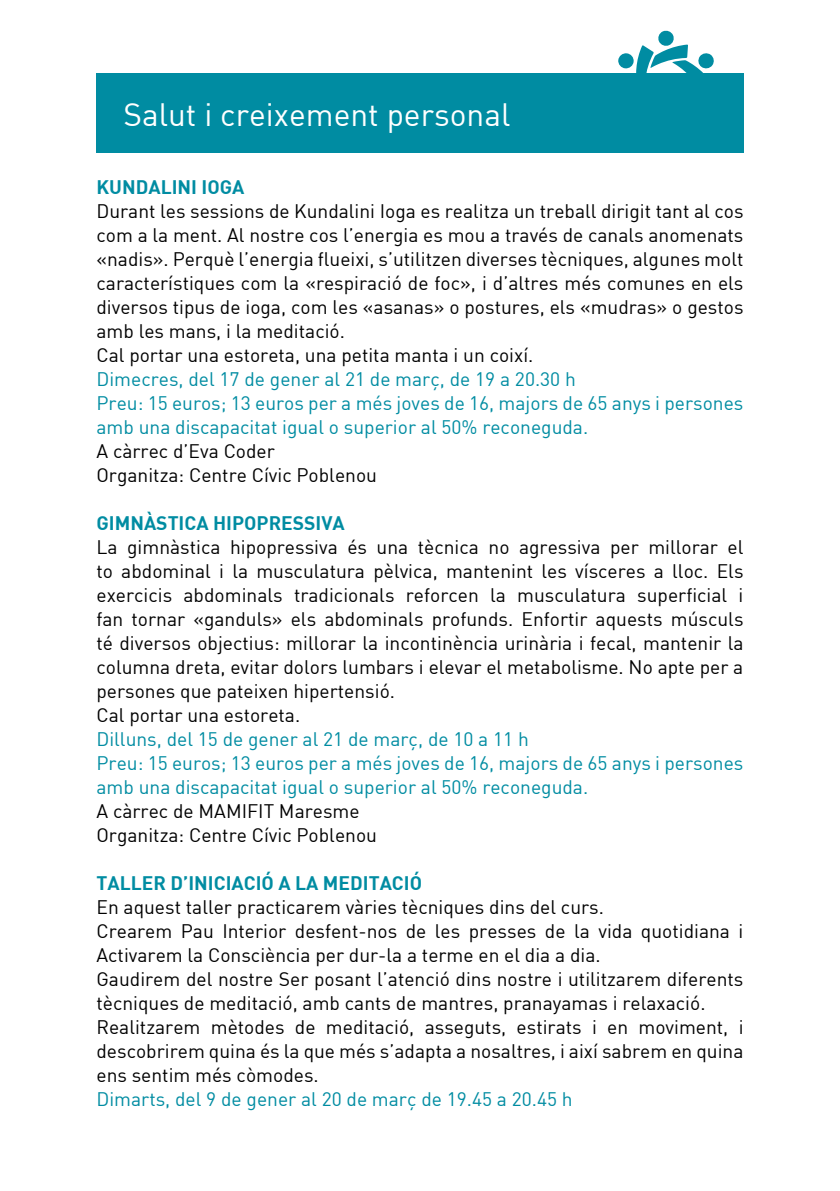
<style>
.page{position:relative;width:840px;height:1191px;background:#fff}
.page>*{position:absolute;margin:0;border:0;box-sizing:border-box;transform-origin:0 0}
.t1{font:31.6px "DIN";color:#fff}
.t2{font:19.2px/24px "DIN";color:#000}
.t3{font:19.2px/24px "DIN";color:#008ca2}
.t4{font:19.2px "DIN Bold";color:#008ca2}
</style>
<div class="page">
<div style="left:96px;top:74px;width:647px;height:79px;background:#008ca2"></div>
<svg style="left:617px;top:30px;width:97px;height:44px"></svg>
<h1 class="t1" style="left:123px;top:95px;width:388px">Salut i creixement personal</h1>
<p class="t4" style="left:96px;top:174px;width:149px">KUNDALINI IOGA</p>
<p class="t2" style="left:96px;top:199px;width:648px">Durant les sessions de Kundalini Ioga es realitza un treball dirigit tant al cos com a la ment. Al nostre cos l’energia es mou a través de canals anomenats «nadis». Perquè l’energia flueixi, s’utilitzen diverses tècniques, algunes molt característiques com la «respiració de foc», i d’altres més comunes en els diversos tipus de ioga, com les «asanas» o postures, els «mudras» o gestos amb les mans, i la meditació.<br>Cal portar una estoreta, una petita manta i un coixí.</p>
<p class="t3" style="left:96px;top:367px;width:648px">Dimecres, del 17 de gener al 21 de març, de 19 a 20.30 h<br>Preu: 15 euros; 13 euros per a més joves de 16, majors de 65 anys i persones amb una discapacitat igual o superior al 50% reconeguda.</p>
<p class="t2" style="left:96px;top:439px;width:282px">A càrrec d’Eva Coder<br>Organitza: Centre Cívic Poblenou</p>
<p class="t4" style="left:96px;top:510px;width:250px">GIMNÀSTICA HIPOPRESSIVA</p>
<p class="t2" style="left:96px;top:535px;width:648px">La gimnàstica hipopressiva és una tècnica no agressiva per millorar el to abdominal i la musculatura pèlvica, mantenint les vísceres a lloc. Els exercicis abdominals tradicionals reforcen la musculatura superficial i fan tornar «ganduls» els abdominals profunds. Enfortir aquests músculs té diversos objectius: millorar la incontinència urinària i fecal, mantenir la columna dreta, evitar dolors lumbars i elevar el metabolisme. No apte per a persones que pateixen hipertensió.<br>Cal portar una estoreta.</p>
<p class="t3" style="left:96px;top:727px;width:648px">Dilluns, del 15 de gener al 21 de març, de 10 a 11 h<br>Preu: 15 euros; 13 euros per a més joves de 16, majors de 65 anys i persones amb una discapacitat igual o superior al 50% reconeguda.</p>
<p class="t2" style="left:96px;top:799px;width:282px">A càrrec de MAMIFIT Maresme<br>Organitza: Centre Cívic Poblenou</p>
<p class="t4" style="left:96px;top:870px;width:327px">TALLER D’INICIACIÓ A LA MEDITACIÓ</p>
<p class="t2" style="left:96px;top:895px;width:648px">En aquest taller practicarem vàries tècniques dins del curs.<br>Crearem Pau Interior desfent-nos de les presses de la vida quotidiana i Activarem la Consciència per dur-la a terme en el dia a dia.<br>Gaudirem del nostre Ser posant l’atenció dins nostre i utilitzarem diferents tècniques de meditació, amb cants de mantres, pranayamas i relaxació.<br>Realitzarem mètodes de meditació, asseguts, estirats i en moviment, i descobrirem quina és la que més s’adapta a nosaltres, i així sabrem en quina ens sentim més còmodes.</p>
<p class="t3" style="left:96px;top:1087px;width:477px">Dimarts, del 9 de gener al 20 de març de 19.45 a 20.45 h</p>
</div>
